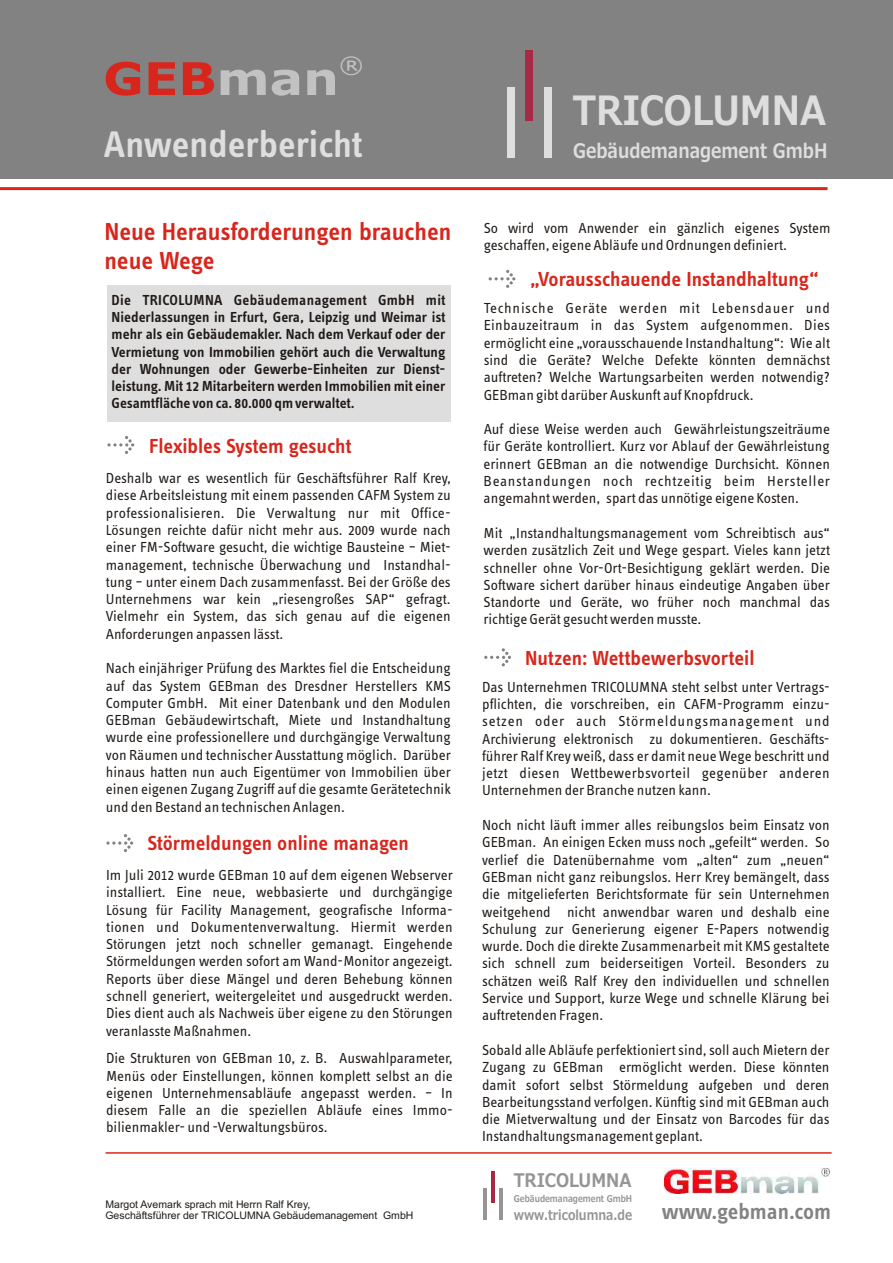
<style>
.page{position:relative;width:893px;height:1263px;background:#fff}
.page>*{position:absolute;margin:0;border:0;box-sizing:border-box;transform-origin:0 0}
.t1{font:700 45px "Verdana";color:#d9261c;scale:1.12 1}
.t2{font:700 40.05px "Meiryo";color:#dedede;scale:.87 1}
.t3{font:38.25px "Info Text Semibold Tf";color:#dedede}
.t4{font:600 25.35px/29.2px "Info Text";color:#d9261c}
.t5{font:22.8px "Info Text Semibold Tf";color:#828282}
.t6{font:22.5px "Verdana";color:#c2c2c2;scale:1.12 1}
.t7{font:600 21px "Info Text";color:#d9261c}
.t8{font:700 19.95px "Meiryo";color:#dedede;scale:.83 1}
.t9{font:700 18.6px "Meiryo";color:#969494;scale:.87 1}
.t10{font:15px/17.2px "Info Text Regular Tf";color:#1f1a17;text-align:justify}
.t11{font:15px/17.2px "Info Text Semibold Tf";color:#1f1a17;text-align:justify}
.t12{font:700 13.65px "Meiryo";color:#969494;scale:.83 1}
.t13{font:10.5px/11.7px "Arial";color:#1f1a17}
.t14{font:700 9.3px "Meiryo";color:#969494;scale:.83 1}
.s1{color:#c2c2c2}
</style>
<div class="page">
<div style="left:0;top:0;width:893px;height:179px;background:#828282"></div>
<svg style="left:489px;top:270px;width:26px;height:18px"></svg>
<svg style="left:106px;top:834px;width:27px;height:18px"></svg>
<svg style="left:484px;top:648px;width:27px;height:19px"></svg>
<svg style="left:107px;top:436px;width:27px;height:18px"></svg>
<hr style="left:0;top:187px;width:827px;height:3px;background:#d9261c">
<hr style="left:106px;top:1152px;width:726px;height:2px;background:#d9261c">
<div style="left:107px;top:285px;width:344px;height:137px;background:#dedede"></div>
<img style="left:665px;top:1168px;width:165px;height:25px">
<div style="left:526px;top:50px;width:7px;height:71px;background:#a62945"></div>
<div style="left:507px;top:87px;width:7px;height:71px;background:#dedede"></div>
<div style="left:544px;top:87px;width:7px;height:71px;background:#dedede"></div>
<hr style="left:491px;top:1171px;width:4px;height:32px;background:#a62945">
<hr style="left:483px;top:1188px;width:3px;height:32px;background:#969494">
<hr style="left:500px;top:1188px;width:3px;height:32px;background:#969494">
<h1 class="t1" style="left:103px;top:61px;width:212px">GEB<span class="s1">man</span></h1>
<h3 class="t6" style="left:339px;top:55px;width:24px">®</h3>
<h3 class="t3" style="left:104px;top:129px;width:260px">Anwenderbericht</h3>
<h3 class="t4" style="left:104px;top:218px;width:348px">Neue Herausforderungen brauchen neue Wege</h3>
<p class="t11" style="left:112px;top:292px;width:335px">Die TRICOLUMNA Gebäudemanagement GmbH mit Niederlassungen in Erfurt, Gera, Leipzig und Weimar ist mehr als ein Gebäudemakler. Nach dem Verkauf oder der Vermietung von Immobilien gehört auch die Verwaltung der Wohnungen oder Gewerbe-Einheiten zur Dienst&shy;leistung. Mit 12 Mitarbeitern werden Immobilien mit einer Gesamtfläche von ca. 80.000 qm verwaltet.</p>
<h3 class="t7" style="left:149px;top:437px;width:204px">Flexibles System gesucht</h3>
<p class="t10" style="left:106px;top:471px;width:346px">Deshalb war es wesentlich für Geschäftsführer Ralf Krey, diese Arbeitsleistung mit einem passenden CAFM System zu professionalisieren. Die Verwaltung nur mit Office-Lösungen reichte dafür nicht mehr aus. 2009 wurde nach einer FM-Software gesucht, die wichtige Bausteine – Miet&shy;management, technische Überwachung und Instandhal&shy;tung – unter einem Dach zusammenfasst. Bei der Größe des Unternehmens war kein „riesengroßes SAP“ gefragt.<br>Vielmehr ein System, das sich genau auf die eigenen Anforderungen anpassen lässt.</p>
<p class="t10" style="left:106px;top:661px;width:347px">Nach einjähriger Prüfung des Marktes fiel die Entscheidung auf das System GEBman des Dresdner Herstellers KMS Computer GmbH. Mit einer Datenbank und den Modulen GEBman Gebäudewirtschaft, Miete und Instandhaltung wurde eine professionellere und durchgängige Verwaltung von Räumen und technischer Ausstattung möglich. Darüber hinaus hatten nun auch Eigentümer von Immobilien über einen eigenen Zugang Zugriff auf die gesamte Gerätetechnik und den Bestand an technischen Anlagen.</p>
<h3 class="t7" style="left:147px;top:835px;width:263px">Störmeldungen online managen</h3>
<p class="t10" style="left:106px;top:867px;width:348px">Im Juli 2012 wurde GEBman 10 auf dem eigenen Webserver installiert. Eine neue, webbasierte und durchgängige Lösung für Facility Management, geografische Informa&shy;tionen und Dokumentenverwaltung. Hiermit werden Störungen jetzt noch schneller gemanagt. Eingehende Störmeldungen werden sofort am Wand-Monitor angezeigt.<br>Reports über diese Mängel und deren Behebung können schnell generiert, weitergeleitet und ausgedruckt werden.<br>Dies dient auch als Nachweis über eigene zu den Störungen veranlasste Maßnahmen.</p>
<p class="t10" style="left:106px;top:1051px;width:348px">Die Strukturen von GEBman 10, z. B. Auswahlparameter, Menüs oder Einstellungen, können komplett selbst an die eigenen Unternehmensabläufe angepasst werden. – In diesem Falle an die speziellen Abläufe eines Immo&shy;bilienmakler- und -Verwaltungsbüros.</p>
<h2 class="t2" style="left:573px;top:90px;width:292px">TRICOLUMNA</h2>
<h3 class="t8" style="left:573px;top:141px;width:308px">Gebäudemanagement GmbH</h3>
<p class="t10" style="left:484px;top:220px;width:348px">So wird vom Anwender ein gänzlich eigenes System geschaffen, eigene Abläufe und Ordnungen definiert.</p>
<h3 class="t7" style="left:530px;top:270px;width:290px">„Vorausschauende Instandhaltung“</h3>
<p class="t10" style="left:484px;top:301px;width:348px">Technische Geräte werden mit Lebensdauer und Einbauzeitraum in das System aufgenommen. Dies ermöglicht eine „vorausschauende Instandhaltung“: Wie alt sind die Geräte? Welche Defekte könnten demnächst auftreten? Welche Wartungsarbeiten werden notwendig?<br>GEBman gibt darüberAuskunft auf Knopfdruck.</p>
<p class="t10" style="left:484px;top:422px;width:348px">Auf diese Weise werden auch Gewährleistungszeiträume für Geräte kontrolliert. Kurz vor Ablauf der Gewährleistung erinnert GEBman an die notwendige Durchsicht. Können Beanstandungen noch rechtzeitig beim Hersteller angemahnt werden, spart das unnötige eigene Kosten.</p>
<p class="t10" style="left:484px;top:525px;width:348px">Mit „Instandhaltungsmanagement vom Schreibtisch aus“ werden zusätzlich Zeit und Wege gespart. Vieles kann jetzt schneller ohne Vor-Ort-Besichtigung geklärt werden. Die Software sichert darüber hinaus eindeutige Angaben über Standorte und Geräte, wo früher noch manchmal das richtige Gerät gesucht werden musste.</p>
<h3 class="t7" style="left:525px;top:649px;width:231px">Nutzen: Wettbewerbsvorteil</h3>
<p class="t10" style="left:482px;top:679px;width:349px">Das Unternehmen TRICOLUMNA steht selbst unter Vertrags&shy;pflichten, die vorschreiben, ein CAFM-Programm einzu&shy;setzen oder auch Störmeldungsmanagement und Archivierung elektronisch zu dokumentieren. Geschäfts&shy;führer Ralf Krey weiß, dass er damit neue Wege beschritt und jetzt diesen Wettbewerbsvorteil gegenüber anderen Unternehmen derBranche nutzen kann.</p>
<p class="t10" style="left:482px;top:818px;width:349px">Noch nicht läuft immer alles reibungslos beim Einsatz von GEBman. An einigen Ecken muss noch „gefeilt“ werden. So verlief die Datenübernahme vom „alten“ zum „neuen“ GEBman nicht ganz reibungslos. Herr Krey bemängelt, dass die mitgelieferten Berichtsformate für sein Unternehmen weitgehend nicht anwendbar waren und deshalb eine Schulung zur Generierung eigener E-Papers notwendig wurde. Doch die direkte Zusammenarbeit mit KMS gestaltete sich schnell zum beiderseitigen Vorteil. Besonders zu schätzen weiß Ralf Krey den individuellen und schnellen Service und Support, kurze Wege und schnelle Klärung bei auftretenden Fragen.</p>
<p class="t10" style="left:482px;top:1042px;width:349px">Sobald alle Abläufe perfektioniert sind, soll auch Mietern der Zugang zu GEBman ermöglicht werden. Diese könnten damit sofort selbst Störmeldung aufgeben und deren Bearbeitungsstand verfolgen. Künftig sind mit GEBman auch die Mietverwaltung und der Einsatz von Barcodes für das Instandhaltungsmanagement geplant.</p>
<p class="t9" style="left:514px;top:1170px;width:137px">TRICOLUMNA</p>
<p class="t14" style="left:514px;top:1194px;width:144px">Gebäudemanagement GmbH</p>
<p class="t12" style="left:514px;top:1207px;width:144px">www.tricolumna.de</p>
<p class="t13" style="left:105px;top:1199px;width:309px">Margot Avemark sprach mit Herrn Ralf Krey,<br>Geschäftsführer der TRICOLUMNA Gebäudemanagement GmbH</p>
<h3 class="t5" style="left:662px;top:1202px;width:171px">www.gebman.com</h3>
</div>
